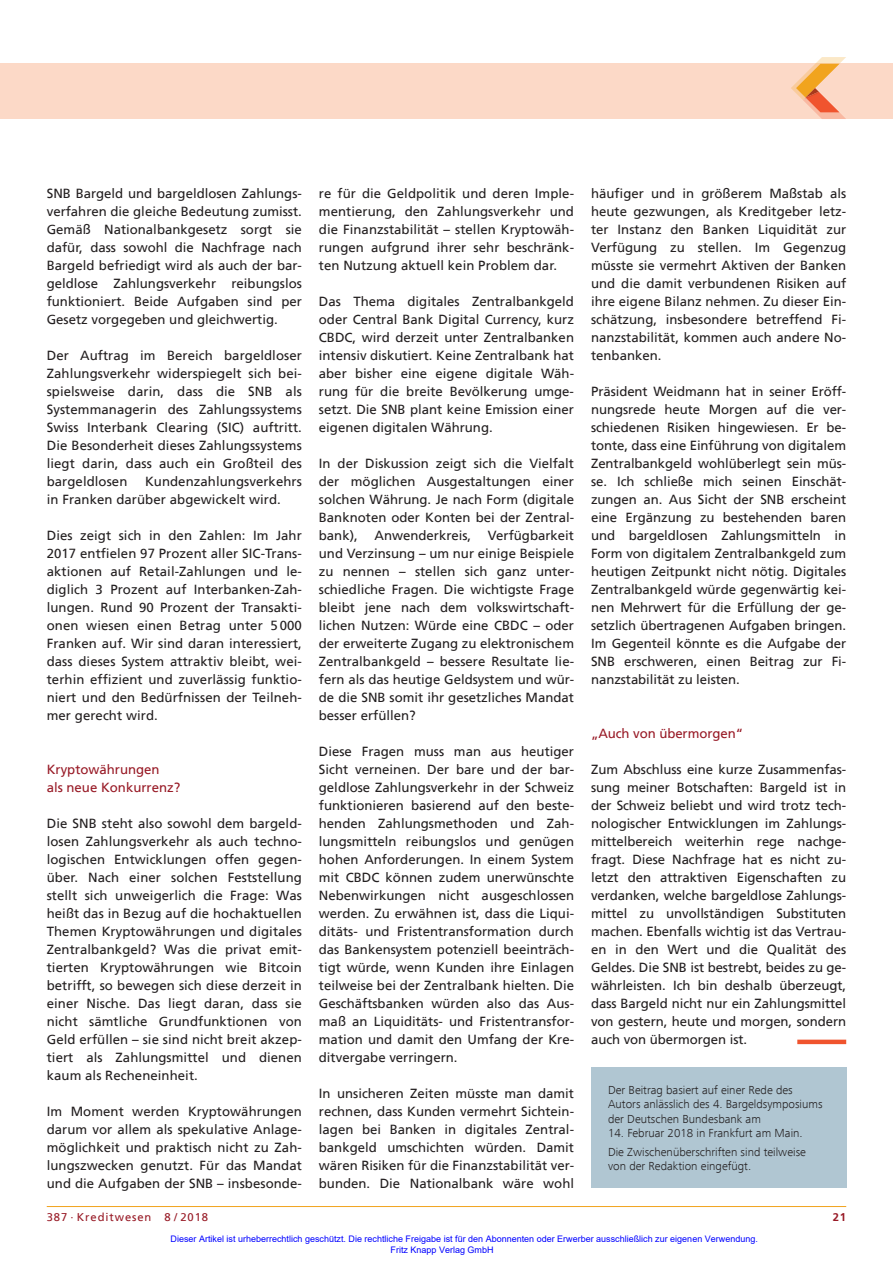
<style>
.page{position:relative;width:893px;height:1263px;background:#fff}
.page>*{position:absolute;margin:0;border:0;box-sizing:border-box;transform-origin:0 0}
.t1{font:13.2px/18px "Frutiger";color:#231f20;text-align:justify}
.t2{font:13.2px/18px "Frutiger";color:#981a26}
.t3{font:300 12px/14.4px "Frutiger Next Com";color:#231f20}
.t4{font:11.25px "Frutiger";letter-spacing:.08em;color:#981a26}
.t5{font:700 11.25px "Frutiger";color:#981a26}
.t6{font:9px/10.8px "Arial";color:#00f}
</style>
<div class="page">
<hr style="left:47px;top:1206px;width:799px;height:1px;background:#f1a31e">
<div style="left:0;top:64px;width:893px;height:55px;background:#fcd9c7"></div>
<svg style="left:791px;top:57px;width:55px;height:62px"></svg>
<div style="left:797px;top:1039px;width:49px;height:5px;background:#f0542e"></div>
<div style="left:591px;top:1067px;width:255px;height:121px;background:#b0c6d2"></div>
<p class="t1" style="left:47px;top:185px;width:257px">SNB Bargeld und bargeldlosen Zahlungs&shy;verfahren die gleiche Bedeutung zumisst.<br>Gemäß Nationalbankgesetz sorgt sie dafür, dass sowohl die Nachfrage nach Bargeld befriedigt wird als auch der bar&shy;geldlose Zahlungsverkehr reibungslos funktioniert. Beide Aufgaben sind per Gesetz vorgegeben und gleichwertig.</p>
<p class="t1" style="left:47px;top:347px;width:257px">Der Auftrag im Bereich bargeldloser Zahlungsverkehr widerspiegelt sich bei&shy;spielsweise darin, dass die SNB als Systemmanagerin des Zahlungssystems Swiss Interbank Clearing (SIC) auftritt.<br>Die Besonderheit dieses Zahlungssystems liegt darin, dass auch ein Großteil des bargeldlosen</p>
<p class="t1" style="left:47px;top:473px;width:257px;text-indent:98px">Kundenzahlungsverkehrs in Franken darüber abgewickelt wird.</p>
<p class="t1" style="left:47px;top:527px;width:257px">Dies zeigt sich in den Zahlen: Im Jahr 2017 entfielen 97 Prozent aller SIC-Trans&shy;aktionen auf Retail-Zahlungen und le&shy;diglich 3 Prozent auf Interbanken-Zah&shy;lungen. Rund 90 Prozent der Transakti&shy;onen wiesen einen Betrag unter 5000<br>Franken auf. Wir sind daran interessiert, dass dieses System attraktiv bleibt, wei&shy;terhin effizient und zuverlässig funktio&shy;niert und den Bedürfnissen der Teilneh&shy;mer gerecht wird.</p>
<p class="t2" style="left:47px;top:761px;width:135px">Kryptowährungen<br>als neue Konkurrenz?</p>
<p class="t1" style="left:47px;top:815px;width:257px">Die SNB steht also sowohl dem bargeld&shy;losen Zahlungsverkehr als auch techno&shy;logischen Entwicklungen offen gegen&shy;über. Nach einer solchen Feststellung stellt sich unweigerlich die Frage: Was heißt das in Bezug auf die hochaktuellen Themen Kryptowährungen und digitales Zentralbankgeld? Was die privat emit&shy;tierten Kryptowährungen wie Bitcoin betrifft, so bewegen sich diese derzeit in einer Nische. Das liegt daran, dass sie nicht sämtliche Grundfunktionen von Geld erfüllen – sie sind nicht breit akzep&shy;tiert als Zahlungsmittel und dienen kaum als Recheneinheit.</p>
<p class="t1" style="left:47px;top:1103px;width:257px">Im Moment werden Kryptowährungen darum vor allem als spekulative Anlage&shy;möglichkeit und praktisch nicht zu Zah&shy;lungszwecken genutzt. Für das Mandat und die Aufgaben der SNB – insbesonde-</p>
<p class="t1" style="left:319px;top:185px;width:257px">re für die Geldpolitik und deren Imple&shy;mentierung, den Zahlungsverkehr und die Finanzstabilität – stellen Kryptowäh&shy;rungen aufgrund ihrer sehr beschränk&shy;ten Nutzung aktuell kein Problem dar.</p>
<p class="t1" style="left:319px;top:293px;width:257px">Das Thema digitales Zentralbankgeld oder Central Bank Digital Currency, kurz CBDC, wird derzeit unter Zentralbanken intensiv diskutiert. Keine Zentralbank hat aber bisher eine eigene digitale Wäh&shy;rung für die breite Bevölkerung umge&shy;setzt. Die SNB plant keine Emission einer eigenen digitalen Währung.</p>
<p class="t1" style="left:319px;top:455px;width:257px">In der Diskussion zeigt sich die Vielfalt der möglichen Ausgestaltungen einer solchen Währung. Je nach Form (digitale Banknoten oder Konten bei der Zentral&shy;bank),</p>
<p class="t1" style="left:319px;top:527px;width:257px;text-indent:169px">Verfügbarkeit und Verzinsung – um nur einige Beispiele zu nennen – stellen sich ganz unter&shy;schiedliche Fragen. Die wichtigste Frage bleibt jene nach dem volkswirtschaft&shy;lichen Nutzen: Würde eine CBDC – oder der erweiterte Zugang zu elektronischem Zentralbankgeld – bessere Resultate lie&shy;fern als das heutige Geldsystem und wür&shy;de die SNB somit ihr gesetzliches Mandat besser erfüllen?</p>
<p class="t1" style="left:319px;top:743px;width:257px">Diese Fragen muss man aus heutiger Sicht verneinen. Der bare und der bar&shy;geldlose Zahlungsverkehr in der Schweiz funktionieren basierend auf den beste&shy;henden Zahlungsmethoden und Zah&shy;lungsmitteln reibungslos und genügen hohen Anforderungen. In einem System mit CBDC können zudem unerwünschte Nebenwirkungen nicht ausgeschlossen werden. Zu erwähnen ist, dass die Liqui&shy;ditäts- und Fristentransformation durch das Bankensystem potenziell beeinträch&shy;tigt würde, wenn Kunden ihre Einlagen teilweise bei der Zentralbank hielten. Die Geschäftsbanken würden also das Aus&shy;maß an Liquiditäts- und Fristentransfor&shy;mation und damit den Umfang der Kre&shy;ditvergabe verringern.</p>
<p class="t1" style="left:319px;top:1085px;width:257px">In unsicheren Zeiten müsste man damit rechnen, dass Kunden vermehrt Sichtein&shy;lagen bei Banken in digitales Zentral&shy;bankgeld umschichten würden. Damit wären Risiken für die Finanzstabilität ver&shy;bunden. Die Nationalbank wäre wohl</p>
<p class="t1" style="left:374px;top:527px;width:98px">Anwenderkreis,</p>
<p class="t1" style="left:591px;top:185px;width:257px">häufiger und in größerem Maßstab als heute gezwungen, als Kreditgeber letz&shy;ter Instanz den Banken Liquidität zur Verfügung zu stellen. Im Gegenzug müsste sie vermehrt Aktiven der Banken und die damit verbundenen Risiken auf ihre eigene Bilanz nehmen. Zu dieser Ein&shy;schätzung, insbesondere betreffend Fi&shy;nanzstabilität, kommen auch andere No&shy;tenbanken.</p>
<p class="t1" style="left:591px;top:383px;width:257px">Präsident Weidmann hat in seiner Eröff&shy;nungsrede heute Morgen auf die ver&shy;schiedenen Risiken hingewiesen. Er be&shy;tonte, dass eine Einführung von digitalem Zentralbankgeld wohlüberlegt sein müs&shy;se. Ich schließe mich seinen Einschät&shy;zungen an. Aus Sicht der SNB erscheint eine Ergänzung zu bestehenden baren und bargeldlosen Zahlungsmitteln in Form von digitalem Zentralbankgeld zum heutigen Zeitpunkt nicht nötig. Digitales Zentralbankgeld würde gegenwärtig kei&shy;nen Mehrwert für die Erfüllung der ge&shy;setzlich übertragenen Aufgaben bringen.<br>Im Gegenteil könnte es die Aufgabe der SNB erschweren, einen Beitrag zur Fi&shy;nanzstabilität zu leisten.</p>
<p class="t2" style="left:591px;top:725px;width:153px">„Auch von übermorgen“</p>
<p class="t1" style="left:591px;top:761px;width:257px">Zum Abschluss eine kurze Zusammenfas&shy;sung meiner Botschaften: Bargeld ist in der Schweiz beliebt und wird trotz tech&shy;nologischer Entwicklungen im Zahlungs&shy;mittelbereich weiterhin rege nachge&shy;fragt. Diese Nachfrage hat es nicht zu&shy;letzt den attraktiven Eigenschaften zu verdanken, welche bargeldlose Zahlungs&shy;mittel zu unvollständigen Substituten machen. Ebenfalls wichtig ist das Vertrau&shy;en in den Wert und die Qualität des Geldes. Die SNB ist bestrebt, beides zu ge&shy;währleisten. Ich bin deshalb überzeugt, dass Bargeld nicht nur ein Zahlungsmittel von gestern, heute und morgen, sondern auch von übermorgen ist.</p>
<p class="t3" style="left:608px;top:1083px;width:216px">Der Beitrag basiert auf einer Rede des<br>Autors anlässlich des 4. Bargeldsymposiums der Deutschen Bundesbank am</p>
<p class="t3" style="left:608px;top:1124px;width:199px;line-height:18.6px">14. Februar 2018 in Frankfurt am Main.<br>Die Zwischenüberschriften sind teilweise</p>
<p class="t3" style="left:608px;top:1159px;width:145px">von der Redaktion eingefügt.</p>
<p class="t4" style="left:47px;top:1211px;width:163px">387 · Kreditwesen 8 / 2018</p>
<p class="t5" style="left:833px;top:1211px;width:15px">21</p>
<p class="t6" style="left:391px;top:1233px;width:369px;text-indent:-220px">Dieser Artikel ist urheberrechtlich geschützt. Die rechtliche Freigabe ist für den Abonnenten oder Erwerber ausschließlich zur eigenen Verwendung.<br>Fritz Knapp Verlag GmbH</p>
</div>
